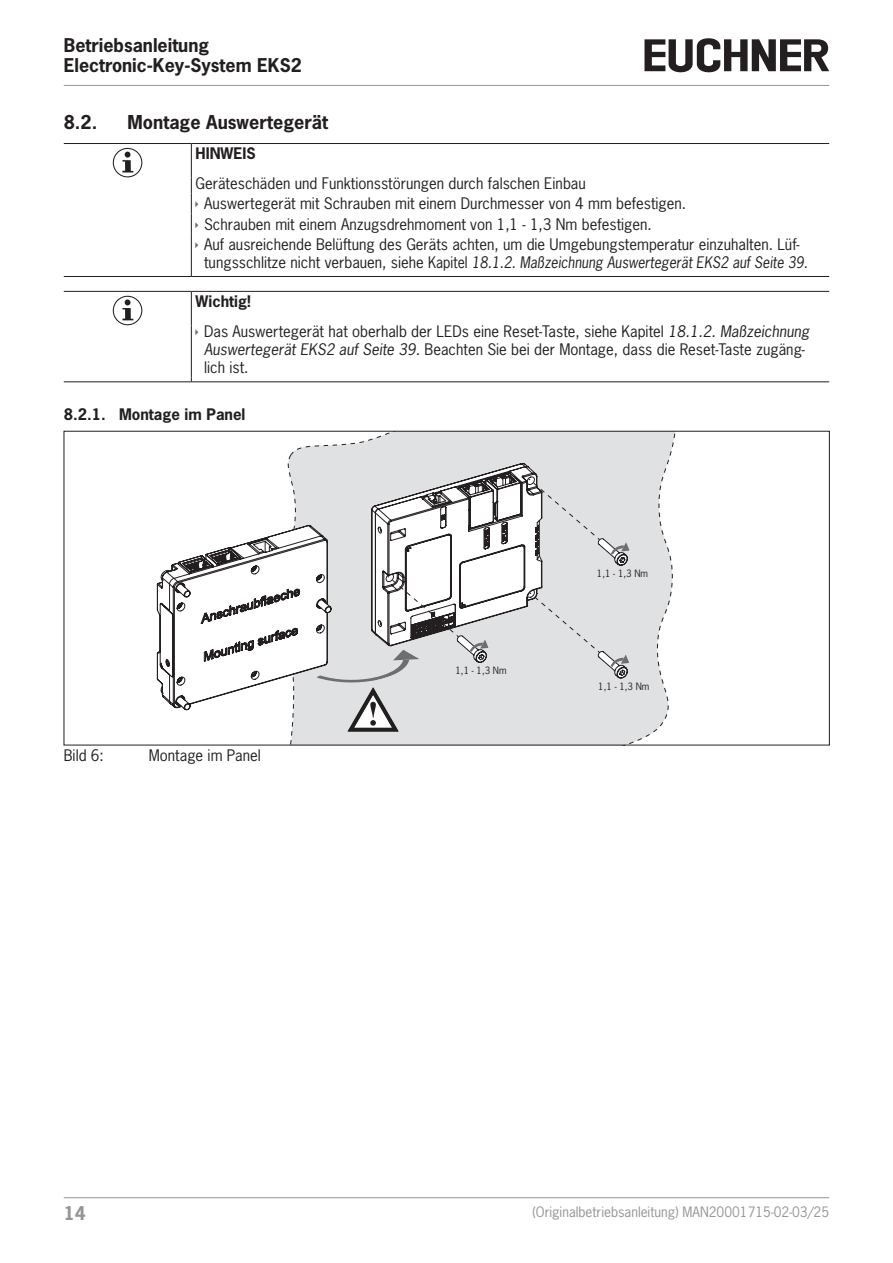
<style>
.page{position:relative;width:893px;height:1263px;background:#fff}
.page>*{position:absolute;margin:0;border:0;box-sizing:border-box;transform-origin:0 0}
.t1{font:700 18px "News Gothic Std";color:#231f20}
.t2{font:700 17.85px/20.2px "News Gothic Std";color:#231f20}
.t3{font:700 17.85px "News Gothic Std";color:#939598}
.paragraph{font:15px/18px "News Gothic Std";color:#231f20}
.paragraph-2{font:700 15px "News Gothic Std";color:#231f20}
.t4{font:13.5px "News Gothic Std";color:#939598}
.t5{font:9.45px "News Gothic Std";color:#231f20}
.s1{font-style:italic}
</style>
<div class="page">
<hr style="left:64px;top:85px;width:765px;height:1px;background:#939598">
<hr style="left:64px;top:1197px;width:765px;height:1px;background:#939598">
<svg style="left:644px;top:38px;width:185px;height:34px"></svg>
<hr style="left:64px;top:143px;width:127px;height:1px;background:#231f20">
<hr style="left:191px;top:143px;width:638px;height:1px;background:#231f20">
<hr style="left:191px;top:144px;width:1px;height:34px;background:#231f20">
<hr style="left:191px;top:234px;width:1px;height:38px;background:#231f20">
<hr style="left:64px;top:276px;width:127px;height:1px;background:#231f20">
<hr style="left:191px;top:276px;width:638px;height:1px;background:#231f20">
<svg style="left:113px;top:148px;width:29px;height:29px"></svg>
<svg style="left:122px;top:152px;width:11px;height:20px"></svg>
<hr style="left:64px;top:291px;width:127px;height:1px;background:#231f20">
<hr style="left:191px;top:291px;width:638px;height:1px;background:#231f20">
<hr style="left:191px;top:292px;width:1px;height:33px;background:#231f20">
<hr style="left:191px;top:325px;width:1px;height:52px;background:#231f20">
<hr style="left:64px;top:382px;width:127px;height:1px;background:#231f20">
<hr style="left:191px;top:382px;width:638px;height:1px;background:#231f20">
<svg style="left:113px;top:296px;width:29px;height:29px"></svg>
<svg style="left:122px;top:299px;width:11px;height:21px"></svg>
<svg style="left:287px;top:433px;width:389px;height:310px"></svg>
<svg style="left:157px;top:464px;width:473px;height:269px"></svg>
<svg style="left:191px;top:178px;width:1px;height:56px"></svg>
<p class="t2" style="left:64px;top:34px;width:240px">Betriebsanleitung<br>Electronic-Key-System EKS2</p>
<p class="t1" style="left:64px;top:110px;width:35px">8.2.</p>
<p class="t1" style="left:128px;top:110px;width:202px">Montage Auswertegerät</p>
<p class="paragraph-2" style="left:196px;top:144px;width:62px">HINWEIS</p>
<p class="paragraph" style="left:196px;top:174px;width:392px">Geräteschäden und Funktionsstörungen durch falschen Einbau</p>
<p class="paragraph" style="left:204px;top:195px;width:484px">Auswertegerät mit Schrauben mit einem Durchmesser von 4 mm befestigen.</p>
<p class="paragraph" style="left:204px;top:215px;width:449px">Schrauben mit einem Anzugsdrehmoment von 1,1 - 1,3 Nm befestigen.</p>
<p class="paragraph" style="left:204px;top:235px;width:605px">Auf ausreichende Belüftung des Geräts achten, um die Umgebungstemperatur einzuhalten. Lüf&shy;tungsschlitze nicht verbauen, siehe Kapitel <span class="s1">18.1.2. Maßzeichnung Auswertegerät EKS2 auf Seite 39.</span></p>
<p class="paragraph-2" style="left:196px;top:292px;width:57px">Wichtig!</p>
<p class="paragraph" style="left:204px;top:322px;width:607px">Das Auswertegerät hat oberhalb der LEDs eine Reset-Taste, siehe Kapitel <span class="s1">18.1.2. Maßzeichnung<br>Auswertegerät EKS2 auf Seite 39.</span> Beachten Sie bei der Montage, dass die Reset-Taste zugäng&shy;lich ist.</p>
<p class="paragraph-2" style="left:64px;top:404px;width:183px">8.2.1. Montage im Panel</p>
<p class="paragraph" style="left:64px;top:746px;width:42px">Bild 6:</p>
<p class="paragraph" style="left:149px;top:746px;width:114px">Montage im Panel</p>
<p class="t5" style="left:455px;top:664px;width:53px">1,1 - 1,3 Nm</p>
<p class="t5" style="left:597px;top:567px;width:53px">1,1 - 1,3 Nm</p>
<p class="t5" style="left:598px;top:680px;width:53px">1,1 - 1,3 Nm</p>
<p class="t3" style="left:64px;top:1201px;width:24px">14</p>
<p class="t4" style="left:532px;top:1203px;width:298px">(Originalbetriebsanleitung) MAN20001715-02-03/25</p>
</div>
